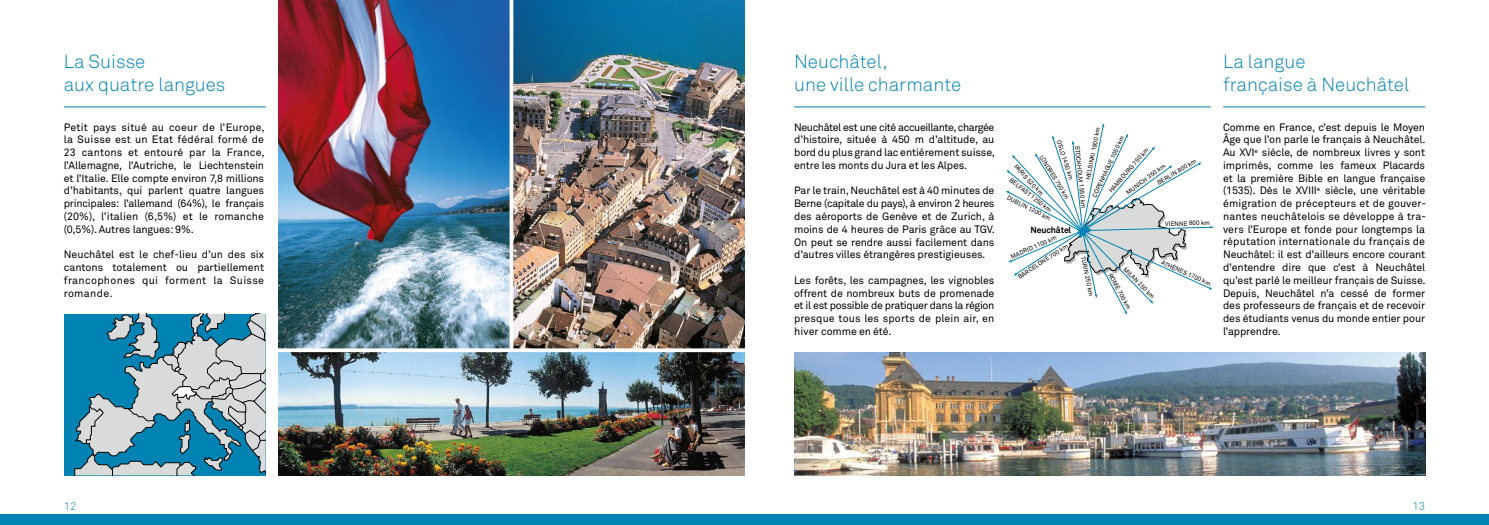
<style>
.page{position:relative;width:1489px;height:525px;background:#fff}
.page>*{position:absolute;margin:0;border:0;box-sizing:border-box;transform-origin:0 0}
.t1{font:300 18.75px/23.8px "Akkurat";color:#0083b3}
.t2{font:300 11.25px "Akkurat";color:#0083b3}
.t3{font:10.62px/12.8px "Akkurat";letter-spacing:-.01em;color:#000;text-align:justify}
.t4{font:700 8.75px "Akkurat";letter-spacing:-.02em;color:#000}
.t5{font:6.25px "Akkurat";color:#000}
</style>
<div class="page">
<div style="left:0;top:514px;width:744px;height:10px;background:#0083b3"></div>
<div style="left:744px;top:514px;width:744px;height:10px;background:#0083b3"></div>
<img style="left:513px;top:0;width:231px;height:348px">
<hr style="left:1222px;top:106px;width:202px;height:1px;background:#0083b3">
<hr style="left:64px;top:106px;width:202px;height:1px;background:#0083b3">
<hr style="left:794px;top:106px;width:416px;height:1px;background:#0083b3">
<div style="left:64px;top:314px;width:201px;height:161px;background:#0083b3"></div>
<svg style="left:74px;top:314px;width:191px;height:161px"></svg>
<svg style="left:1006px;top:123px;width:207px;height:191px"></svg>
<img style="left:794px;top:352px;width:630px;height:123px">
<img style="left:278px;top:0;width:231px;height:348px">
<img style="left:278px;top:352px;width:466px;height:123px">
<svg style="left:278px;top:348px;width:467px;height:1px"></svg>
<svg style="left:509px;top:0;width:4px;height:349px"></svg>
<h1 class="t1" style="left:794px;top:50px;width:169px">Neuchâtel,<br>une ville charmante</h1>
<h1 class="t1" style="left:64px;top:50px;width:163px">La Suisse<br>aux quatre langues</h1>
<h1 class="t1" style="left:1222px;top:50px;width:188px">La langue<br>française à Neuchâtel</h1>
<p class="t3" style="left:1222px;top:121px;width:204px">Comme en France, c’est depuis le Moyen âge que l’on parle le français à Neuchâtel.<br>Au XVI<sup>e</sup> siècle, de nombreux livres y sont imprimés, comme les fameux Placards et la première Bible en langue française (1535). Dès le XVIII<sup>e</sup> siècle, une véritable émigration de précepteurs et de gouver&shy;nantes neuchâtelois se développe à tra&shy;vers l’Europe et fonde pour longtemps la réputation internationale du français de Neuchâtel: il est d’ailleurs encore courant d’entendre dire que c’est à Neuchâtel qu’est parlé le meilleur français de Suisse.<br>Depuis, Neuchâtel n’a cessé de former des professeurs de français et de recevoir des étudiants venus du monde entier pour l’apprendre.</p>
<p class="t3" style="left:794px;top:121px;width:202px">Neuchâtel est une cité accueillante, chargée d’histoire, située à 450 m d’altitude, au bord du plus grand lac entièrement suisse, entre les monts du Jura et les Alpes.</p>
<p class="t3" style="left:794px;top:184px;width:202px">Par le train, Neuchâtel est à 40 minutes de Berne (capitale du pays), à environ 2 heures des aéroports de Genève et de Zurich, à moins de 4 heures de Paris grâce au TGV.<br>On peut se rendre aussi facilement dans d’autres villes étrangères prestigieuses.</p>
<p class="t3" style="left:794px;top:274px;width:202px">Les forêts, les campagnes, les vignobles offrent de nombreux buts de promenade et il est possible de pratiquer dans la région presque tous les sports de plein air, en hiver comme en été.</p>
<p class="t3" style="left:64px;top:121px;width:202px">Petit pays situé au coeur de l’Europe, la Suisse est un Etat fédéral formé de 23 cantons et entouré par la France, l’Allemagne, l’Autriche, le Liechtenstein et l’Italie. Elle compte environ 7,8 millions d’habitants, qui parlent quatre langues principales: l’allemand (64%), le français (20%), l’italien (6,5%) et le romanche (0,5%). Autres langues: 9%.</p>
<p class="t3" style="left:64px;top:248px;width:202px">Neuchâtel est le chef-lieu d’un des six cantons totalement ou partiellement francophones qui forment la Suisse romande.</p>
<p class="t5" style="left:1084px;top:179px;width:55px;rotate:-79deg">HELSINKI 1900 km</p>
<p class="t5" style="left:1090px;top:195px;width:68px;rotate:-65deg">COPENHAGUE 1050 km</p>
<p class="t5" style="left:1062px;top:139px;width:43px;rotate:72deg">OSLO 1450 km</p>
<p class="t5" style="left:1080px;top:145px;width:64px;rotate:84deg">STOCKHOLM 1550 km</p>
<p class="t5" style="left:1107px;top:189px;width:59px;rotate:-49deg">HAMBOURG 750 km</p>
<p class="t5" style="left:1043px;top:153px;width:52px;rotate:58deg">LONDRES 750 km</p>
<p class="t5" style="left:1155px;top:179px;width:46px;rotate:-30deg">BERLIN 800 km</p>
<p class="t5" style="left:1017px;top:163px;width:41px;rotate:47deg">PARIS 520 km</p>
<p class="t5" style="left:1124px;top:190px;width:48px;rotate:-36deg">MUNICH 350 km</p>
<p class="t5" style="left:1012px;top:176px;width:53px;rotate:38deg">BELFAST 1250 km</p>
<p class="t5" style="left:1009px;top:193px;width:50px;rotate:27deg">DUBLIN 1200 km</p>
<p class="t5" style="left:1164px;top:220px;width:46px;rotate:-2deg">VIENNE 800 km</p>
<p class="t4" style="left:1030px;top:224px;width:42px">Neuchâtel</p>
<p class="t5" style="left:1009px;top:253px;width:51px;rotate:-23deg">MADRID 1100 km</p>
<p class="t5" style="left:1016px;top:274px;width:60px;rotate:-33deg">BARCELONE 700 km</p>
<p class="t5" style="left:1086px;top:255px;width:42px;rotate:78deg">TURIN 250 km</p>
<p class="t5" style="left:1163px;top:259px;width:55px;rotate:24deg">ATHÈNES 1700 km</p>
<p class="t5" style="left:1126px;top:265px;width:43px;rotate:45deg">MILAN 250 km</p>
<p class="t5" style="left:1113px;top:272px;width:41px;rotate:61deg">ROME 700 km</p>
<p class="t2" style="left:64px;top:499px;width:14px">12</p>
<p class="t2" style="left:1412px;top:499px;width:14px">13</p>
</div>
